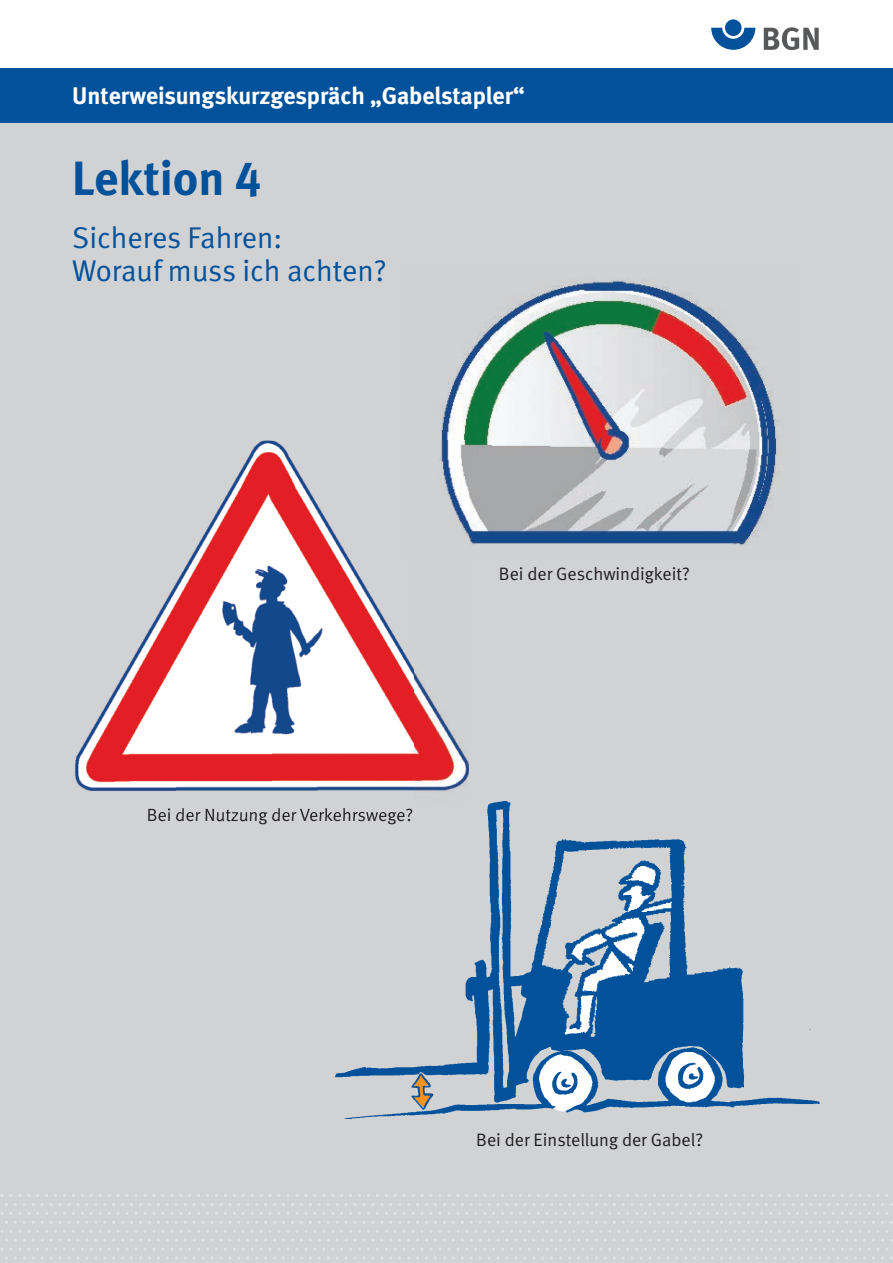
<style>
.page{position:relative;width:893px;height:1263px;background:#fff}
.page>*{position:absolute;margin:0;border:0;box-sizing:border-box;transform-origin:0 0}
.t1{font:700 48px "DGUV Meta";color:#01519b}
.t2{font:30px/33px "DGUV Meta";color:#01519b}
.t3{font:700 24px "DGUV Meta";letter-spacing:-.005em;color:#fff}
.t4{font:18px "DGUV Meta";color:#231f20}
</style>
<div class="page">
<div style="left:0;top:113px;width:893px;height:1150px;background:#d1d2d4"></div>
<div style="left:0;top:68px;width:893px;height:54px;background:#01519b"></div>
<img style="left:336px;top:802px;width:484px;height:317px">
<img style="left:441px;top:278px;width:338px;height:267px">
<img style="left:75px;top:441px;width:340px;height:350px">
<img style="left:415px;top:673px;width:54px;height:118px">
<img style="left:336px;top:802px;width:133px;height:14px">
<img style="left:148px;top:808px;width:188px;height:8px">
<img style="left:336px;top:808px;width:76px;height:8px">
<img style="left:404px;top:441px;width:65px;height:117px">
<svg style="left:711px;top:28px;width:44px;height:22px"></svg>
<div style="left:725px;top:19px;width:17px;height:17px;background:#01519b;border-radius:50%"></div>
<svg style="left:764px;top:27px;width:55px;height:23px"></svg>
<svg style="left:269px;top:1194px;width:38px;height:3px"></svg>
<svg style="left:412px;top:1194px;width:38px;height:3px"></svg>
<svg style="left:555px;top:1194px;width:38px;height:3px"></svg>
<svg style="left:698px;top:1194px;width:38px;height:3px"></svg>
<svg style="left:841px;top:1194px;width:38px;height:3px"></svg>
<svg style="left:269px;top:1212px;width:38px;height:3px"></svg>
<svg style="left:412px;top:1212px;width:38px;height:3px"></svg>
<svg style="left:555px;top:1212px;width:38px;height:3px"></svg>
<svg style="left:698px;top:1212px;width:38px;height:3px"></svg>
<svg style="left:841px;top:1212px;width:38px;height:3px"></svg>
<svg style="left:193px;top:1203px;width:38px;height:3px"></svg>
<svg style="left:336px;top:1203px;width:38px;height:3px"></svg>
<svg style="left:479px;top:1203px;width:38px;height:3px"></svg>
<svg style="left:622px;top:1203px;width:47px;height:3px"></svg>
<svg style="left:774px;top:1203px;width:38px;height:3px"></svg>
<svg style="left:193px;top:1221px;width:38px;height:3px"></svg>
<svg style="left:336px;top:1221px;width:38px;height:3px"></svg>
<svg style="left:479px;top:1221px;width:38px;height:3px"></svg>
<svg style="left:622px;top:1221px;width:47px;height:3px"></svg>
<svg style="left:774px;top:1221px;width:38px;height:3px"></svg>
<svg style="left:179px;top:1230px;width:177px;height:29px"></svg>
<svg style="left:358px;top:1230px;width:177px;height:29px"></svg>
<svg style="left:537px;top:1230px;width:172px;height:29px"></svg>
<svg style="left:711px;top:1230px;width:182px;height:29px"></svg>
<svg style="left:1px;top:1194px;width:11px;height:3px"></svg>
<svg style="left:117px;top:1194px;width:47px;height:3px"></svg>
<svg style="left:1px;top:1212px;width:11px;height:3px"></svg>
<svg style="left:117px;top:1212px;width:47px;height:3px"></svg>
<svg style="left:50px;top:1203px;width:38px;height:3px"></svg>
<svg style="left:50px;top:1221px;width:38px;height:3px"></svg>
<svg style="left:1px;top:1230px;width:177px;height:29px"></svg>
<h3 class="t3" style="left:72px;top:81px;width:454px">Unterweisungskurzgespräch „Gabelstapler“</h3>
<h1 class="t1" style="left:72px;top:149px;width:191px">Lektion 4</h1>
<h2 class="t2" style="left:72px;top:222px;width:316px">Sicheres Fahren:<br>Worauf muss ich achten?</h2>
<p class="t4" style="left:499px;top:563px;width:192px">Bei der Geschwindigkeit?</p>
<p class="t4" style="left:147px;top:804px;width:268px">Bei der Nutzung der Verkehrswege?</p>
<p class="t4" style="left:476px;top:1130px;width:228px">Bei der Einstellung der Gabel?</p>
</div>
